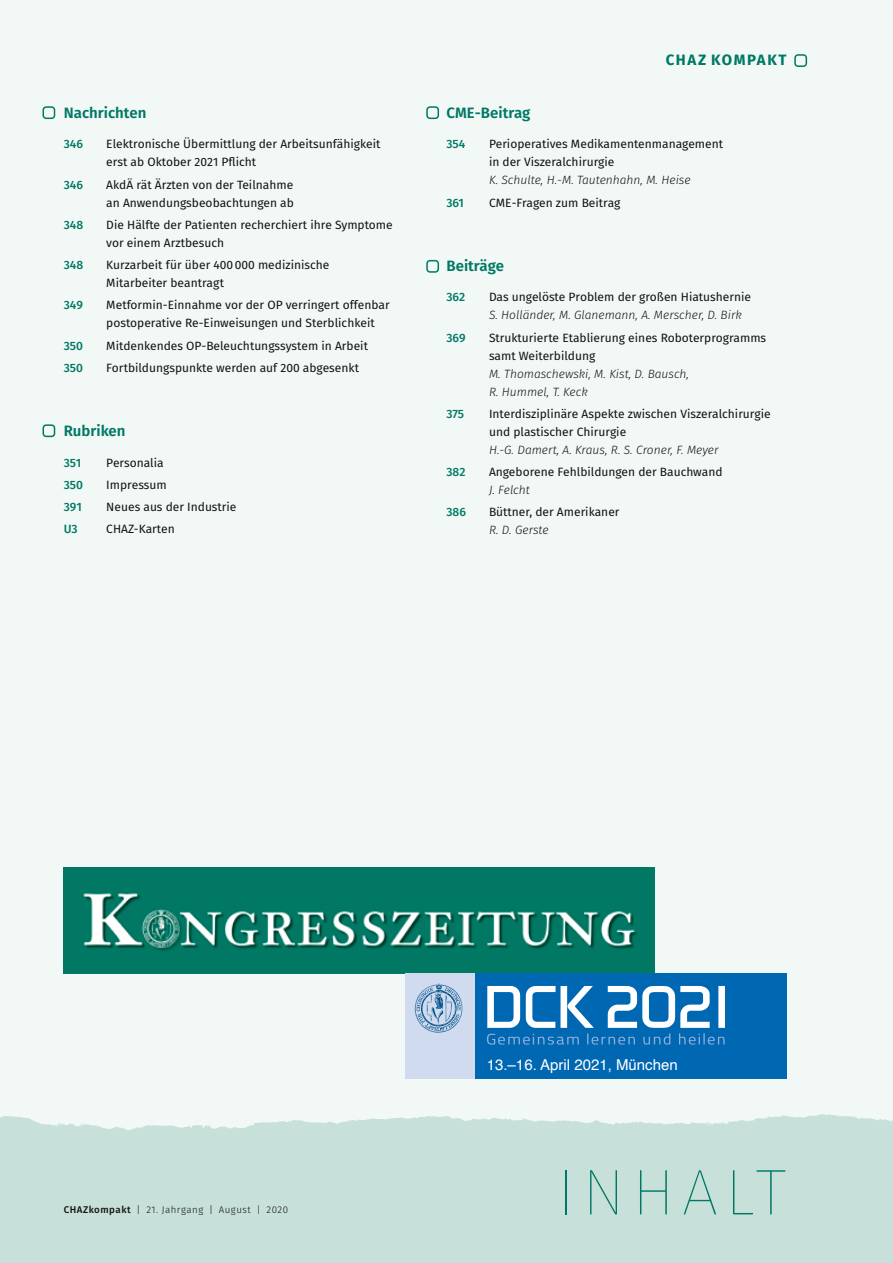
<style>
.page{position:relative;width:893px;height:1263px;background:#fff}
.page>*{position:absolute;margin:0;border:0;box-sizing:border-box;transform-origin:0 0}
.t1{font:100 64.8px "Fira Sans";letter-spacing:.11em;color:#007864}
.t2{font:600 15px "Fira Sans";color:#007864}
.t3{font:15px "Helvetica";color:#fff}
.t4{font:700 15px "Fira Sans";letter-spacing:.11em;color:#007864}
.t5{font:12px/18px "Fira Sans";color:#12120d}
.t6{font:italic 300 12px/18px "Fira Sans";color:#12120d}
.t7{font:500 12px "Fira Sans";color:#007864}
.t8{font:300 9.75px "Fira Sans";letter-spacing:.05em;color:#12120d}
.s1{font-weight:500}
</style>
<div class="page">
<div style="left:0;top:0;width:893px;height:1157px;background:#f1f8f6"></div>
<div style="left:794px;top:54px;width:13px;height:13px;border:2px solid #007864;border-radius:3px"></div>
<div style="left:0;top:1114px;width:893px;height:149px;background:#c7e0d9"></div>
<div style="left:43px;top:106px;width:12px;height:13px;border:2px solid #007864;border-radius:3px"></div>
<div style="left:43px;top:424px;width:12px;height:13px;border:2px solid #007864;border-radius:3px"></div>
<div style="left:426px;top:106px;width:13px;height:13px;border:2px solid #007864;border-radius:3px"></div>
<div style="left:426px;top:260px;width:13px;height:13px;border:2px solid #007864;border-radius:3px"></div>
<img style="left:64px;top:867px;width:591px;height:106px">
<div style="left:474px;top:973px;width:313px;height:106px;background:#0068b3"></div>
<div style="left:405px;top:973px;width:69px;height:106px;background:#d0dbef"></div>
<svg style="left:415px;top:983px;width:47px;height:49px"></svg>
<svg style="left:487px;top:986px;width:238px;height:58px"></svg>
<p class="t2" style="left:64px;top:102px;width:84px">Nachrichten</p>
<p class="t7" style="left:64px;top:136px;width:21px">346</p>
<p class="t5" style="left:106px;top:135px;width:276px">Elektronische Übermittlung der Arbeitsunfähigkeit erst ab Oktober 2021 Pflicht</p>
<p class="t7" style="left:64px;top:176px;width:21px">346</p>
<p class="t5" style="left:106px;top:175px;width:189px">AkdÄ rät Ärzten von der Teilnahme an Anwendungsbeobachtungen ab</p>
<p class="t7" style="left:64px;top:216px;width:21px">348</p>
<p class="t5" style="left:106px;top:216px;width:288px">Die Hälfte der Patienten recherchiert ihre Symptome vor einem Arztbesuch</p>
<p class="t7" style="left:64px;top:256px;width:21px">348</p>
<p class="t5" style="left:106px;top:256px;width:225px">Kurzarbeit für über 400000 medizinische<br>Mitarbeiter beantragt</p>
<p class="t7" style="left:64px;top:297px;width:21px">349</p>
<p class="t5" style="left:106px;top:296px;width:285px">Metformin-Einnahme vor der OP verringert offenbar postoperative Re-Einweisungen und Sterblichkeit</p>
<p class="t7" style="left:64px;top:337px;width:21px">350</p>
<p class="t5" style="left:106px;top:336px;width:263px">Mitdenkendes OP-Beleuchtungssystem in Arbeit</p>
<p class="t7" style="left:64px;top:359px;width:21px">350</p>
<p class="t5" style="left:106px;top:359px;width:254px">Fortbildungspunkte werden auf 200 abgesenkt</p>
<p class="t2" style="left:64px;top:420px;width:63px">Rubriken</p>
<p class="t7" style="left:64px;top:454px;width:19px">351</p>
<p class="t5" style="left:106px;top:453px;width:59px">Personalia</p>
<p class="t7" style="left:64px;top:476px;width:21px">350</p>
<p class="t5" style="left:106px;top:476px;width:62px">Impressum</p>
<p class="t7" style="left:64px;top:498px;width:20px">391</p>
<p class="t5" style="left:106px;top:498px;width:132px">Neues aus der Industrie</p>
<p class="t7" style="left:64px;top:521px;width:15px">U3</p>
<p class="t5" style="left:106px;top:520px;width:70px">CHAZ-Karten</p>
<p class="t4" style="left:666px;top:50px;width:122px">CHAZ KOMPAKT</p>
<p class="t2" style="left:446px;top:102px;width:85px">CME-Beitrag</p>
<p class="t7" style="left:446px;top:136px;width:20px">354</p>
<p class="t5" style="left:489px;top:135px;width:236px">Perioperatives Medikamentenmanagement in der Viszeralchirurgie</p>
<p class="t6" style="left:489px;top:171px;width:203px">K. Schulte, H.-M. Tautenhahn, M. Heise</p>
<p class="t7" style="left:446px;top:194px;width:19px">361</p>
<p class="t5" style="left:489px;top:193px;width:133px">CME-Fragen zum Beitrag</p>
<p class="t2" style="left:446px;top:255px;width:59px">Beiträge</p>
<p class="t7" style="left:446px;top:289px;width:20px">362</p>
<p class="t5" style="left:489px;top:288px;width:264px">Das ungelöste Problem der großen Hiatushernie</p>
<p class="t6" style="left:489px;top:306px;width:254px">S. Holländer, M. Glanemann, A. Merscher, D. Birk</p>
<p class="t7" style="left:446px;top:329px;width:21px">369</p>
<p class="t5" style="left:489px;top:328px;width:279px">Strukturierte Etablierung eines Roboterprogramms samt Weiterbildung</p>
<p class="t6" style="left:489px;top:364px;width:202px">M. Thomaschewski, M. Kist, D. Bausch,<br>R. Hummel, T. Keck</p>
<p class="t7" style="left:446px;top:405px;width:19px">375</p>
<p class="t5" style="left:489px;top:405px;width:283px">Interdisziplinäre Aspekte zwischen Viszeralchirurgie und plastischer Chirurgie</p>
<p class="t6" style="left:489px;top:441px;width:231px">H.-G. Damert, A. Kraus, R. S. Croner, F. Meyer</p>
<p class="t7" style="left:446px;top:463px;width:21px">382</p>
<p class="t5" style="left:489px;top:463px;width:235px">Angeborene Fehlbildungen der Bauchwand</p>
<p class="t6" style="left:489px;top:481px;width:42px">J. Felcht</p>
<p class="t7" style="left:446px;top:504px;width:21px">386</p>
<p class="t5" style="left:489px;top:503px;width:132px">Büttner, der Amerikaner</p>
<p class="t6" style="left:489px;top:521px;width:61px">R. D. Gerste</p>
<p class="t8" style="left:64px;top:1203px;width:226px"><span class="s1">CHAZkompakt</span> | 21. Jahrgang | August | 2020</p>
<p class="t3" style="left:487px;top:1053px;width:192px">13.–16. April 2021, München</p>
<h1 class="t1" style="left:558px;top:1146px;width:230px">INHALT</h1>
</div>
